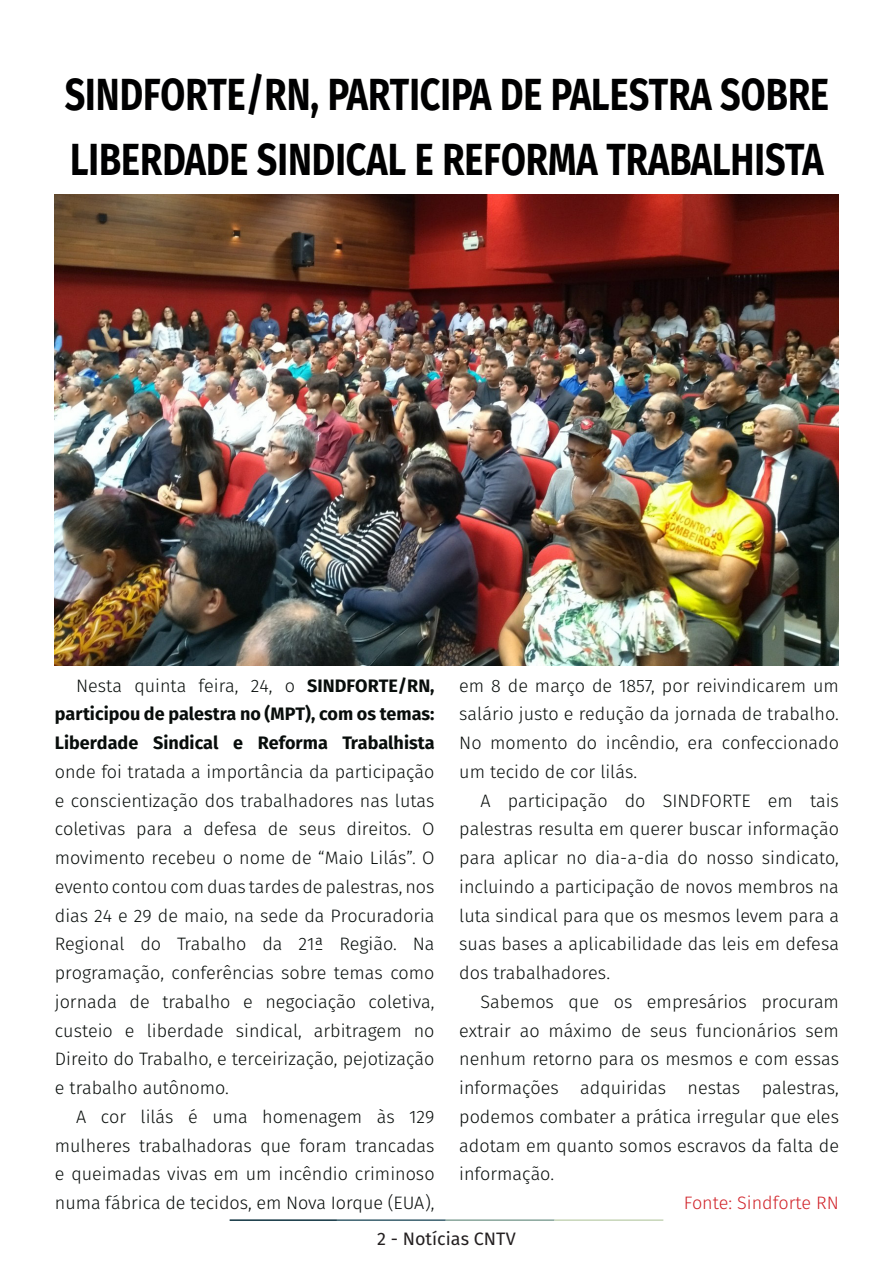
<style>
.page{position:relative;width:893px;height:1263px;background:#fff}
.page>*{position:absolute;margin:0;border:0;box-sizing:border-box;transform-origin:0 0}
.t1{font:700 45px/64.5px "Fira Sans";color:#000001;scale:.8 1}
.t2{font:300 18px/28.8px "Fira Sans";color:#080d0b;text-align:justify}
.t3{font:300 18px "Fira Sans";color:#d1232a}
.t4{font:18px "Fira Sans";color:#231f20}
.s1{font-weight:700}
</style>
<div class="page">
<hr style="left:230px;top:1219px;width:107px;height:2px;background:#0e323f">
<hr style="left:337px;top:1219px;width:109px;height:2px;background:#3a5f6d">
<hr style="left:446px;top:1219px;width:109px;height:2px;background:#87a59a">
<hr style="left:555px;top:1219px;width:108px;height:2px;background:#c6d5b7">
<img style="left:54px;top:194px;width:785px;height:471px">
<p class="t1" style="left:65px;top:59px;width:957px">SINDFORTE/RN, PARTICIPA DE PALESTRA SOBRE<br>LIBERDADE SINDICAL E REFORMA TRABALHISTA</p>
<p class="t2" style="left:55px;top:671px;width:381px;text-indent:21px">Nesta quinta feira, 24, o <span class="s1">SINDFORTE/RN, participou de palestra no (MPT), com os temas:<br>Liberdade Sindical e Reforma Trabalhista </span>onde foi tratada a importância da participação e conscientização dos trabalhadores nas lutas coletivas para a defesa de seus direitos. O movimento recebeu o nome de “Maio Lilás”. O evento contou com duas tardes de palestras, nos dias 24 e 29 de maio, na sede da Procuradoria Regional do Trabalho da 21ª Região. Na programação, conferências sobre temas como jornada de trabalho e negociação coletiva, custeio e liberdade sindical, arbitragem no Direito do Trabalho, e terceirização, pejotização e trabalho autônomo.</p>
<p class="t2" style="left:55px;top:1102px;width:381px;text-indent:21px">A cor lilás é uma homenagem às 129 mulheres trabalhadoras que foram trancadas e queimadas vivas em um incêndio criminoso numa fábrica de tecidos, em Nova Iorque (EUA),</p>
<p class="t2" style="left:459px;top:671px;width:381px">em 8 de março de 1857, por reivindicarem um salário justo e redução da jornada de trabalho.<br>No momento do incêndio, era confeccionado um tecido de cor lilás.</p>
<p class="t2" style="left:459px;top:786px;width:381px;text-indent:21px">A participação do SINDFORTE em tais palestras resulta em querer buscar informação para aplicar no dia-a-dia do nosso sindicato, incluindo a participação de novos membros na luta sindical para que os mesmos levem para a suas bases a aplicabilidade das leis em defesa dos trabalhadores.</p>
<p class="t2" style="left:459px;top:987px;width:381px;text-indent:21px">Sabemos que os empresários procuram extrair ao máximo de seus funcionários sem nenhum retorno para os mesmos e com essas informações adquiridas nestas palestras, podemos combater a prática irregular que eles adotam em quanto somos escravos da falta de informação.</p>
<p class="t3" style="left:684px;top:1190px;width:157px">Fonte: Sindforte RN</p>
<p class="t4" style="left:377px;top:1225px;width:140px">2 - Notícias CNTV</p>
</div>
